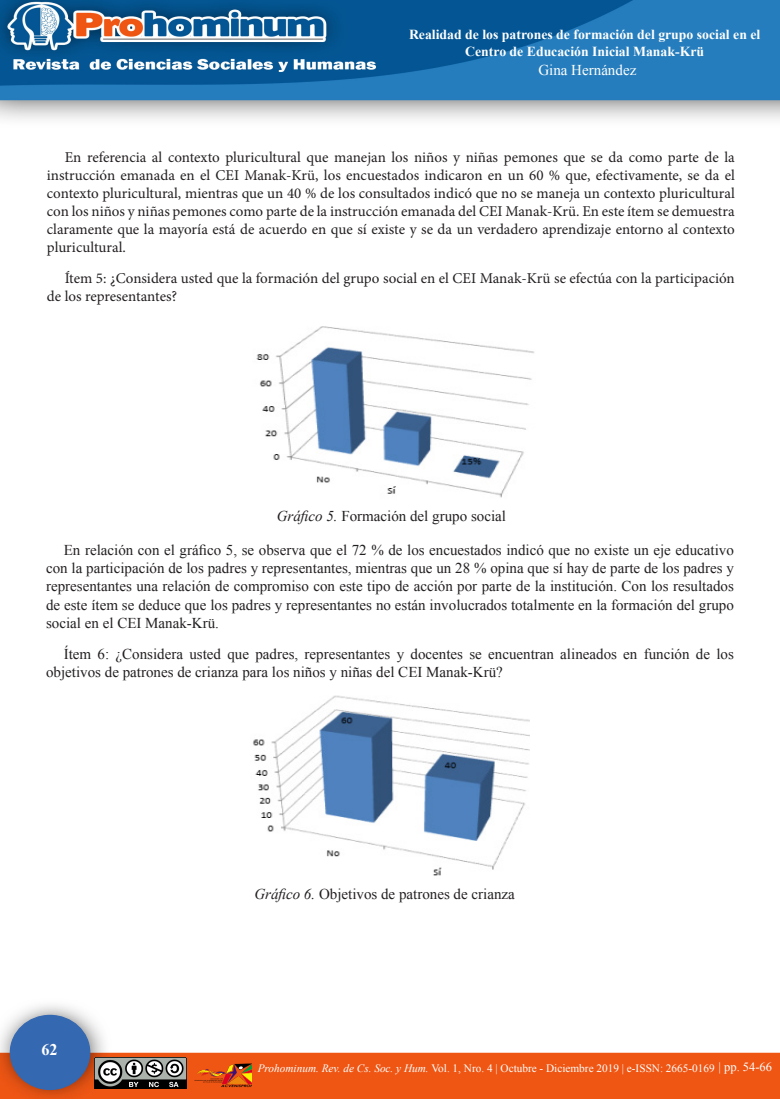
<style>
.page{position:relative;width:780px;height:1099px;background:#fff}
.page>*{position:absolute;margin:0;border:0;box-sizing:border-box;transform-origin:0 0}
.t1{font:700 16.25px "Times New Roman";color:#fff}
.t2{font:15px/18px "Times New Roman";color:#231f20;text-align:justify}
.t3{font:15px/18px "Minion Pro";color:#231f20;text-align:justify}
.t4{font:15px "Times New Roman";color:#fff}
.t5{font:700 13.75px "Times New Roman";color:#fff}
.t6{font:12.5px "Times New Roman";color:#fff}
.t7{font:11.25px "Times New Roman";color:#fff}
.s1{font-style:italic}
</style>
<div class="page">
<img style="left:0;top:0;width:780px;height:120px">
<img style="left:0;top:1005px;width:780px;height:93px">
<div style="left:10px;top:1015px;width:80px;height:74px;background:#3468b1;border-radius:50%"></div>
<div style="left:10px;top:1014px;width:80px;height:76px;border:1px solid #3468b1;border-radius:50%"></div>
<img style="left:95px;top:1057px;width:91px;height:31px">
<img style="left:192px;top:1062px;width:59px;height:25px">
<img style="left:256px;top:326px;width:278px;height:172px">
<img style="left:253px;top:695px;width:277px;height:181px">
<p class="t5" style="left:409px;top:25px;width:353px">Realidad de los patrones de formación del grupo social en el</p>
<p class="t5" style="left:465px;top:42px;width:240px">Centro de Educación Inicial Manak-Krü</p>
<p class="t4" style="left:538px;top:60px;width:99px">Gina Hernández</p>
<p class="t3" style="left:47px;top:148px;width:689px;text-indent:18px">En referencia al contexto pluricultural que manejan los niños y niñas pemones que se da como parte de la instrucción emanada en el CEI Manak-Krü, los encuestados indicaron en un 60 % que, efectivamente, se da el contexto pluricultural, mientras que un 40 % de los consultados indicó que no se maneja un contexto pluricultural con los niños y niñas pemones como parte de la instrucción emanada del CEI Manak-Krü. En este ítem se demuestra claramente que la mayoría está de acuerdo en que sí existe y se da un verdadero aprendizaje entorno al contexto pluricultural.</p>
<p class="t3" style="left:47px;top:269px;width:689px;text-indent:18px">Ítem 5: ¿Considera usted que la formación del grupo social en el CEI Manak-Krü se efectúa con la participación de los representantes?</p>
<p class="t2" style="left:277px;top:506px;width:231px"><span class="s1">Gráfico 5.</span> Formación del grupo social</p>
<p class="t2" style="left:46px;top:541px;width:689px;text-indent:18px">En relación con el gráfico 5, se observa que el 72 % de los encuestados indicó que no existe un eje educativo con la participación de los padres y representantes, mientras que un 28 % opina que sí hay de parte de los padres y representantes una relación de compromiso con este tipo de acción por parte de la institución. Con los resultados de este ítem se deduce que los padres y representantes no están involucrados totalmente en la formación del grupo social en el CEI Manak-Krü.</p>
<p class="t2" style="left:46px;top:644px;width:689px;text-indent:18px">Ítem 6: ¿Considera usted que padres, representantes y docentes se encuentran alineados en función de los objetivos de patrones de crianza para los niños y niñas del CEI Manak-Krü?</p>
<p class="t1" style="left:41px;top:1037px;width:18px">62</p>
<p class="t2" style="left:254px;top:885px;width:262px"><span class="s1">Gráfico 6.</span> Objetivos de patrones de crianza</p>
<p class="t6" style="left:718px;top:1058px;width:55px">| pp. 54-66</p>
<p class="t7" style="left:258px;top:1060px;width:458px"><span class="s1">Prohominum. Rev. de Cs. Soc. y Hum.</span> Vol. 1, Nro. 4 | Octubre - Diciembre 2019 | e-ISSN: 2665-0169</p>
</div>
